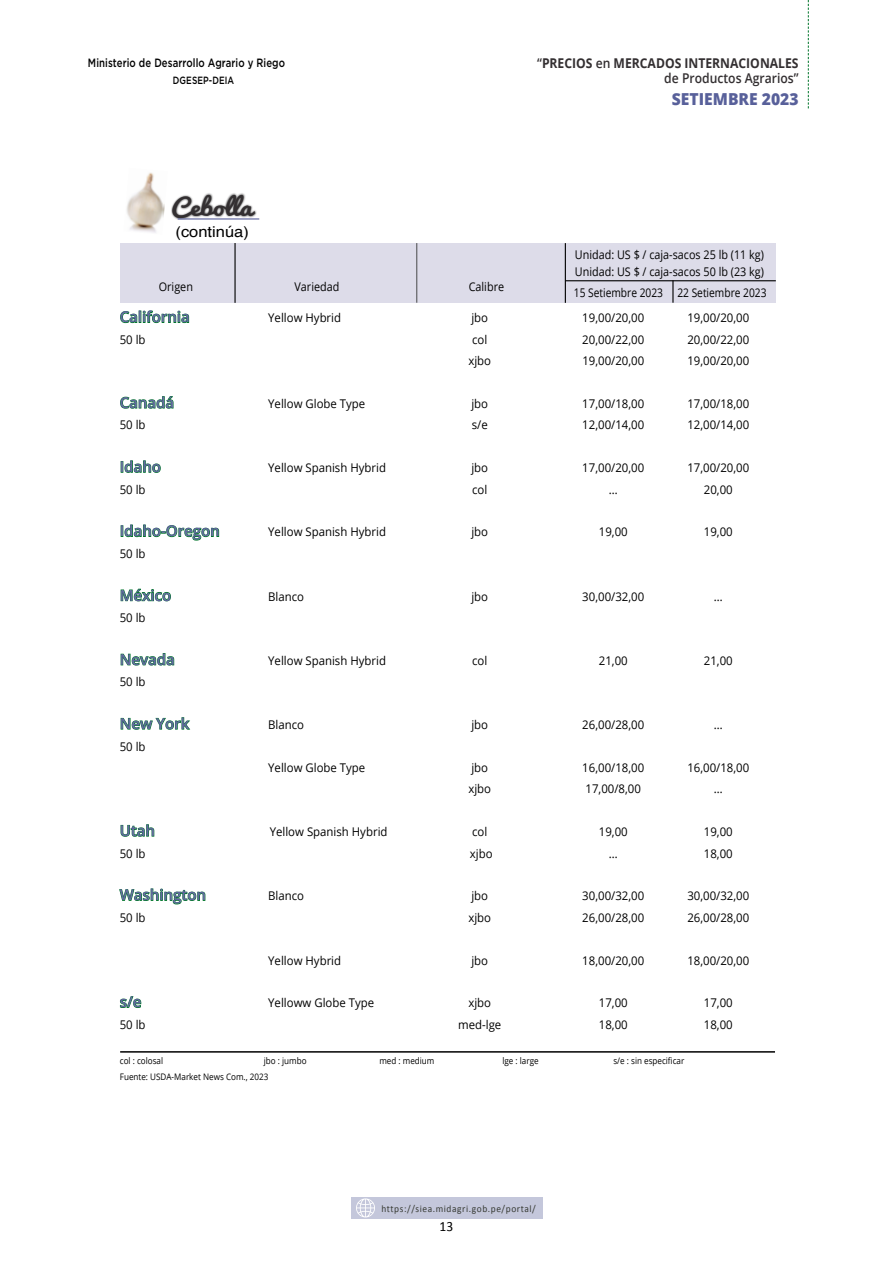
<style>
.page{position:relative;width:893px;height:1263px;background:#fff}
.page>*{position:absolute;margin:0;border:0;box-sizing:border-box;transform-origin:0 0}
.t1{font:22.5px "Pacifico";color:#332f31;scale:1.2 1}
.t2{font:800 16.5px "Open Sans";color:#58609a;scale:.95 1}
.t3{font:600 15px "Open Sans";color:#60659e}
.t4{font:15px "Helvetica";color:#000;scale:1.1 1}
.t5{font:14.1px "Calibri";color:#000;scale:.95 1}
.t6{font:700 13.5px/15px "Open Sans";color:#332f31;text-align:right;scale:.9 1}
.t7{font:12px "Open Sans";color:#000;scale:.95 1}
.t8{font:12px/16.5px "Open Sans";color:#000;scale:.9 1}
.t9{font:500 12px "Gotham";letter-spacing:.01em;color:#000;scale:.8 1}
.t10{font:12px "Open Sans";color:#000;scale:.85 1}
.t11{font:500 10.5px "Gotham";letter-spacing:.01em;color:#000;scale:.8 1}
.t12{font:10.05px "Calibri";letter-spacing:.06em;color:#383b35;scale:.95 1}
.t13{font:9px "Open Sans";color:#000;scale:.9 1}
.s1{font-weight:600}
</style>
<div class="page">
<svg style="left:808px;top:0;width:1px;height:108px"></svg>
<div style="left:351px;top:1197px;width:191px;height:21px;background:#c4c7db"></div>
<svg style="left:356px;top:1198px;width:19px;height:19px"></svg>
<svg style="left:120px;top:310px;width:69px;height:13px"></svg>
<svg style="left:120px;top:396px;width:54px;height:13px"></svg>
<svg style="left:121px;top:460px;width:40px;height:13px"></svg>
<svg style="left:121px;top:524px;width:98px;height:17px"></svg>
<svg style="left:121px;top:588px;width:50px;height:14px"></svg>
<svg style="left:121px;top:653px;width:53px;height:13px"></svg>
<svg style="left:121px;top:717px;width:69px;height:13px"></svg>
<svg style="left:120px;top:824px;width:34px;height:13px"></svg>
<svg style="left:119px;top:888px;width:86px;height:17px"></svg>
<svg style="left:120px;top:996px;width:21px;height:12px"></svg>
<div style="left:171px;top:192px;width:86px;height:27px;background:#000;opacity:.75"></div>
<hr style="left:178px;top:218px;width:81px;height:2px;background:#58609a">
<img style="left:126px;top:172px;width:39px;height:61px">
<div style="left:120px;top:243px;width:656px;height:60px;background:#dddce9"></div>
<hr style="left:234px;top:243px;width:2px;height:60px;background:#000">
<hr style="left:416px;top:243px;width:1px;height:60px;background:#58595b">
<hr style="left:565px;top:243px;width:1px;height:60px;background:#000">
<hr style="left:565px;top:280px;width:211px;height:1px;background:#000">
<svg style="left:672px;top:280px;width:1px;height:23px"></svg>
<hr style="left:120px;top:1051px;width:655px;height:2px;background:#000">
<p class="t9" style="left:88px;top:55px;width:248px">Ministerio de Desarrollo Agrario y Riego</p>
<p class="t11" style="left:173px;top:73px;width:78px">DGESEP-DEIA</p>
<p class="t6" style="left:537px;top:55px;width:292px"><span class="s1">“</span>PRECIOS <span class="s1">en</span> MERCADOS INTERNACIONALES <span class="s1">de Productos Agrarios”</span></p>
<h2 class="t2" style="left:672px;top:86px;width:135px">SETIEMBRE 2023</h2>
<h1 class="t1" style="left:171px;top:195px;width:69px">Cebolla</h1>
<p class="t4" style="left:176px;top:222px;width:68px">(continúa)</p>
<p class="t8" style="left:159px;top:278px;width:39px">Origen</p>
<p class="t8" style="left:294px;top:278px;width:51px">Variedad</p>
<p class="t8" style="left:469px;top:278px;width:41px">Calibre</p>
<p class="t8" style="left:575px;top:246px;width:212px">Unidad: US $ / caja-sacos 25 lb (11 kg)<br>Unidad: US $ / caja-sacos 50 lb (23 kg)</p>
<p class="t10" style="left:574px;top:284px;width:228px">15 Setiembre 2023 22 Setiembre 2023</p>
<p class="t3" style="left:120px;top:307px;width:72px">California</p>
<p class="t7" style="left:268px;top:310px;width:78px">Yellow Hybrid</p>
<p class="t7" style="left:471px;top:310px;width:19px">jbo</p>
<p class="t7" style="left:582px;top:310px;width:67px">19,00/20,00</p>
<p class="t7" style="left:687px;top:310px;width:67px">19,00/20,00</p>
<p class="t7" style="left:120px;top:331px;width:29px">50 lb</p>
<p class="t7" style="left:472px;top:331px;width:17px">col</p>
<p class="t7" style="left:582px;top:331px;width:67px">20,00/22,00</p>
<p class="t7" style="left:687px;top:331px;width:67px">20,00/22,00</p>
<p class="t7" style="left:468px;top:353px;width:25px">xjbo</p>
<p class="t7" style="left:582px;top:353px;width:67px">19,00/20,00</p>
<p class="t7" style="left:687px;top:353px;width:67px">19,00/20,00</p>
<p class="t3" style="left:120px;top:392px;width:56px">Canadá</p>
<p class="t7" style="left:268px;top:395px;width:104px">Yellow Globe Type</p>
<p class="t7" style="left:471px;top:395px;width:19px">jbo</p>
<p class="t7" style="left:582px;top:395px;width:67px">17,00/18,00</p>
<p class="t7" style="left:687px;top:395px;width:67px">17,00/18,00</p>
<p class="t7" style="left:120px;top:417px;width:29px">50 lb</p>
<p class="t7" style="left:472px;top:417px;width:18px">s/e</p>
<p class="t7" style="left:582px;top:417px;width:67px">12,00/14,00</p>
<p class="t7" style="left:687px;top:417px;width:67px">12,00/14,00</p>
<p class="t3" style="left:120px;top:456px;width:43px">Idaho</p>
<p class="t7" style="left:268px;top:460px;width:126px">Yellow Spanish Hybrid</p>
<p class="t7" style="left:471px;top:460px;width:19px">jbo</p>
<p class="t7" style="left:582px;top:460px;width:67px">17,00/20,00</p>
<p class="t7" style="left:687px;top:460px;width:67px">17,00/20,00</p>
<p class="t7" style="left:120px;top:481px;width:29px">50 lb</p>
<p class="t7" style="left:472px;top:481px;width:17px">col</p>
<p class="t7" style="left:609px;top:481px;width:11px">…</p>
<p class="t7" style="left:704px;top:481px;width:32px">20,00</p>
<p class="t3" style="left:120px;top:521px;width:102px">Idaho-Oregon</p>
<p class="t7" style="left:268px;top:524px;width:126px">Yellow Spanish Hybrid</p>
<p class="t7" style="left:471px;top:524px;width:19px">jbo</p>
<p class="t7" style="left:599px;top:524px;width:32px">19,00</p>
<p class="t7" style="left:704px;top:524px;width:32px">19,00</p>
<p class="t7" style="left:120px;top:545px;width:29px">50 lb</p>
<p class="t3" style="left:120px;top:585px;width:53px">México</p>
<p class="t7" style="left:268px;top:588px;width:39px">Blanco</p>
<p class="t7" style="left:471px;top:588px;width:19px">jbo</p>
<p class="t7" style="left:582px;top:588px;width:67px">30,00/32,00</p>
<p class="t7" style="left:714px;top:588px;width:11px">…</p>
<p class="t7" style="left:120px;top:609px;width:29px">50 lb</p>
<p class="t3" style="left:120px;top:649px;width:57px">Nevada</p>
<p class="t7" style="left:268px;top:652px;width:126px">Yellow Spanish Hybrid</p>
<p class="t7" style="left:472px;top:652px;width:17px">col</p>
<p class="t7" style="left:599px;top:652px;width:32px">21,00</p>
<p class="t7" style="left:704px;top:652px;width:32px">21,00</p>
<p class="t7" style="left:120px;top:674px;width:29px">50 lb</p>
<p class="t3" style="left:120px;top:713px;width:71px">New York</p>
<p class="t7" style="left:268px;top:716px;width:39px">Blanco</p>
<p class="t7" style="left:471px;top:716px;width:19px">jbo</p>
<p class="t7" style="left:582px;top:716px;width:67px">26,00/28,00</p>
<p class="t7" style="left:714px;top:716px;width:11px">…</p>
<p class="t7" style="left:120px;top:738px;width:29px">50 lb</p>
<p class="t7" style="left:268px;top:759px;width:104px">Yellow Globe Type</p>
<p class="t7" style="left:471px;top:759px;width:19px">jbo</p>
<p class="t7" style="left:582px;top:759px;width:67px">16,00/18,00</p>
<p class="t7" style="left:687px;top:759px;width:67px">16,00/18,00</p>
<p class="t7" style="left:468px;top:781px;width:25px">xjbo</p>
<p class="t7" style="left:586px;top:781px;width:60px">17,00/8,00</p>
<p class="t7" style="left:714px;top:781px;width:11px">…</p>
<p class="t3" style="left:120px;top:820px;width:37px">Utah</p>
<p class="t7" style="left:270px;top:823px;width:126px">Yellow Spanish Hybrid</p>
<p class="t7" style="left:472px;top:823px;width:17px">col</p>
<p class="t7" style="left:599px;top:823px;width:32px">19,00</p>
<p class="t7" style="left:704px;top:823px;width:32px">19,00</p>
<p class="t7" style="left:120px;top:845px;width:29px">50 lb</p>
<p class="t7" style="left:470px;top:845px;width:25px">xjbo</p>
<p class="t7" style="left:609px;top:845px;width:11px">…</p>
<p class="t7" style="left:704px;top:845px;width:32px">18,00</p>
<p class="t3" style="left:120px;top:885px;width:88px">Washington</p>
<p class="t7" style="left:268px;top:888px;width:39px">Blanco</p>
<p class="t7" style="left:471px;top:888px;width:19px">jbo</p>
<p class="t7" style="left:582px;top:888px;width:67px">30,00/32,00</p>
<p class="t7" style="left:687px;top:888px;width:67px">30,00/32,00</p>
<p class="t7" style="left:120px;top:909px;width:29px">50 lb</p>
<p class="t7" style="left:468px;top:909px;width:25px">xjbo</p>
<p class="t7" style="left:582px;top:909px;width:67px">26,00/28,00</p>
<p class="t7" style="left:687px;top:909px;width:67px">26,00/28,00</p>
<p class="t7" style="left:268px;top:952px;width:78px">Yellow Hybrid</p>
<p class="t7" style="left:471px;top:952px;width:19px">jbo</p>
<p class="t7" style="left:582px;top:952px;width:67px">18,00/20,00</p>
<p class="t7" style="left:687px;top:952px;width:67px">18,00/20,00</p>
<p class="t3" style="left:120px;top:992px;width:23px">s/e</p>
<p class="t7" style="left:268px;top:995px;width:113px">Yelloww Globe Type</p>
<p class="t7" style="left:468px;top:995px;width:25px">xjbo</p>
<p class="t7" style="left:599px;top:995px;width:32px">17,00</p>
<p class="t7" style="left:704px;top:995px;width:32px">17,00</p>
<p class="t7" style="left:120px;top:1016px;width:29px">50 lb</p>
<p class="t7" style="left:458px;top:1016px;width:47px">med-lge</p>
<p class="t7" style="left:599px;top:1016px;width:32px">18,00</p>
<p class="t7" style="left:704px;top:1016px;width:32px">18,00</p>
<p class="t13" style="left:120px;top:1055px;width:50px">col : colosal</p>
<p class="t13" style="left:264px;top:1055px;width:49px">jbo : jumbo</p>
<p class="t13" style="left:379px;top:1055px;width:63px">med : medium</p>
<p class="t13" style="left:502px;top:1055px;width:42px">lge : large</p>
<p class="t13" style="left:613px;top:1055px;width:80px">s/e : sin especificar</p>
<p class="t13" style="left:120px;top:1070px;width:166px">Fuente: USDA-Market News Com., 2023</p>
<p class="t12" style="left:382px;top:1202px;width:164px">https://siea.midagri.gob.pe/portal/</p>
<p class="t5" style="left:440px;top:1217px;width:16px">13</p>
</div>
